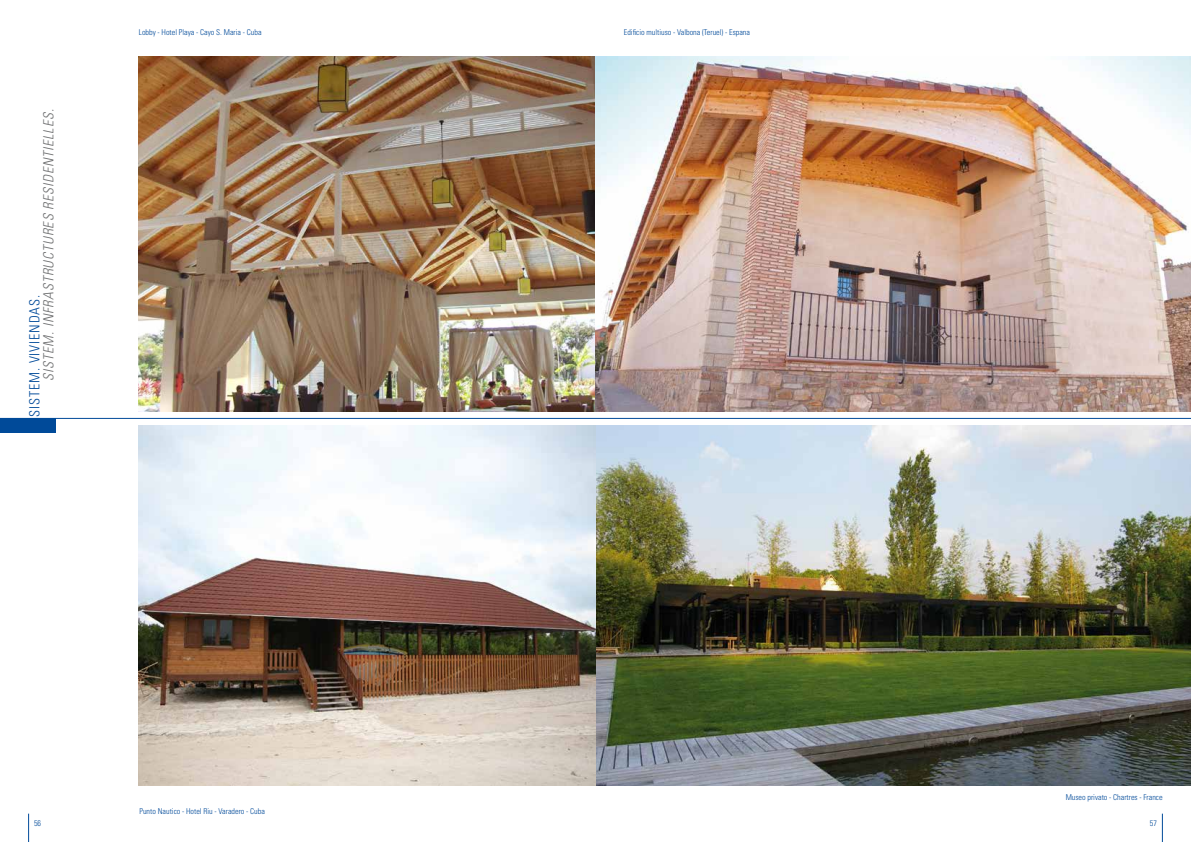
<style>
.page{position:relative;width:1191px;height:842px;background:#fff}
.page>*{position:absolute;margin:0;border:0;box-sizing:border-box;transform-origin:0 0}
.t1{font:italic 300 condensed 14px "Univers";color:#707172}
.t2{font:300 condensed 14px "Univers";letter-spacing:.06em;color:#004a99}
.t3{font:300 condensed 8px "Univers";color:#004a99}
</style>
<div class="page">
<svg style="left:28px;top:814px;width:1px;height:28px"></svg>
<svg style="left:1162px;top:814px;width:1px;height:28px"></svg>
<img style="left:139px;top:425px;width:1052px;height:360px">
<img style="left:139px;top:57px;width:1052px;height:354px">
<div style="left:0;top:418px;width:55px;height:14px;background:#004a99"></div>
<hr style="left:0;top:418px;width:1191px;height:1px;background:#004a99">
<h1 class="t1" style="left:40px;top:381px;width:273px;rotate:-90deg">sistem. INFRASTRUCTURES RESIDENTIELLES.</h1>
<h1 class="t2" style="left:26px;top:417px;width:123px;rotate:-90deg">SISTEM. VIVIENDAS.</h1>
<p class="t3" style="left:139px;top:27px;width:124px">Lobby - Hotel Playa - Cayo S. Maria - Cuba</p>
<p class="t3" style="left:139px;top:806px;width:127px">Punto Nautico - Hotel Riu - Varadero - Cuba</p>
<p class="t3" style="left:624px;top:27px;width:128px">Edificio multiuso - Valbona (Teruel) - Espana</p>
<p class="t3" style="left:1065px;top:792px;width:98px">Museo privato - Chartres - France</p>
<p class="t3" style="left:34px;top:818px;width:9px">56</p>
<p class="t3" style="left:1149px;top:818px;width:9px">57</p>
</div>
